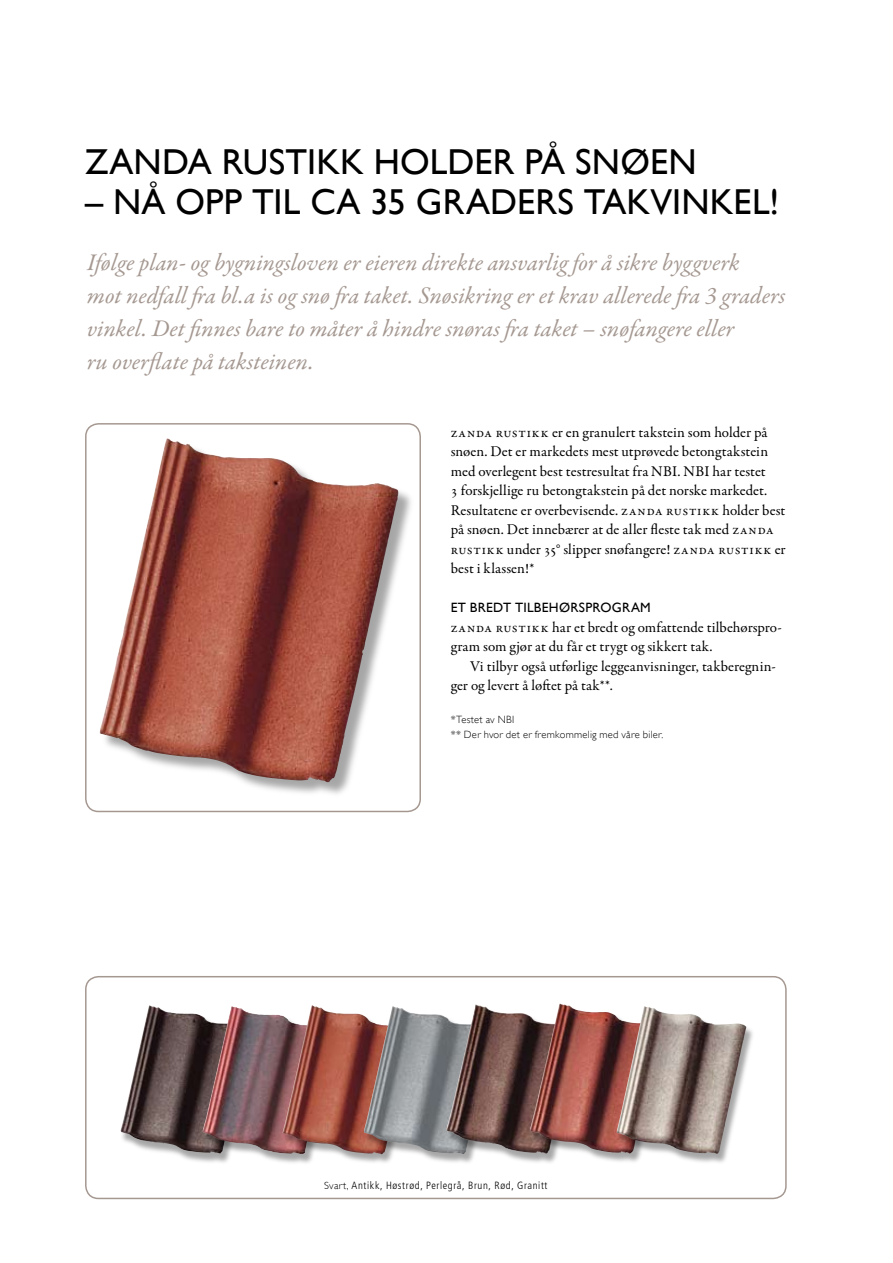
<style>
.page{position:relative;width:893px;height:1263px;background:#fff}
.page>*{position:absolute;margin:0;border:0;box-sizing:border-box;transform-origin:0 0}
.t1{font:36px "Gill Sans WGL";color:#000}
.t2{font:italic 24px/33px "Garamond Premr Pro";color:#a59891}
.t3{font:15px/19.5px "Garamond Premr Pro";color:#000}
.t4{font:13.5px "Gill Sans WGL";letter-spacing:.025em;color:#000}
.t5{font:10.5px/15px "Gill Sans Light WGL";letter-spacing:.025em;color:#000}
.t6{font:300 condensed 10.5px "Frutiger";letter-spacing:.06em;color:#000}
.s1{font-size:13.5px}
.s2{font-family:"Gill Sans Light WGL";font-weight:400;font-stretch:normal}
</style>
<div class="page">
<div style="left:85px;top:976px;width:702px;height:223px;border:2px solid #a59891;border-radius:13px"></div>
<div style="left:85px;top:423px;width:336px;height:389px;border:2px solid #a59891;border-radius:13px"></div>
<div style="left:120px;top:1007px;width:140px;height:158px;background:#000;opacity:.35"></div>
<img style="left:121px;top:1005px;width:81px;height:148px">
<div style="left:202px;top:1008px;width:140px;height:157px;background:#000;opacity:.35"></div>
<img style="left:202px;top:1006px;width:80px;height:148px">
<div style="left:282px;top:1006px;width:140px;height:160px;background:#000;opacity:.35"></div>
<img style="left:283px;top:1005px;width:81px;height:149px">
<div style="left:363px;top:1007px;width:140px;height:159px;background:#000;opacity:.35"></div>
<img style="left:364px;top:1006px;width:82px;height:148px">
<div style="left:446px;top:1006px;width:141px;height:159px;background:#000;opacity:.35"></div>
<img style="left:447px;top:1004px;width:82px;height:150px">
<div style="left:529px;top:1005px;width:142px;height:160px;background:#000;opacity:.35"></div>
<img style="left:530px;top:1003px;width:132px;height:151px">
<div style="left:616px;top:1007px;width:140px;height:158px;background:#000;opacity:.35"></div>
<img style="left:617px;top:1006px;width:129px;height:148px">
<div style="left:100px;top:439px;width:315px;height:359px;background:#000;opacity:.35"></div>
<img style="left:99px;top:438px;width:299px;height:345px">
<h1 class="t1" style="left:85px;top:137px;width:314px">ZAN DA RUSTIKK HOL</h1>
<h1 class="t1" style="left:447px;top:137px;width:153px">DER PÅ SNØEN</h1>
<h1 class="t1" style="left:85px;top:177px;width:113px">– N Å OPP</h1>
<h1 class="t1" style="left:252px;top:177px;width:284px">TIL CA 35 GRADERS</h1>
<h1 class="t1" style="left:584px;top:177px;width:197px">TAKVIN KEL!</h1>
<p class="t2" style="left:87px;top:248px;width:700px">Ifølge plan- og bygningsloven er eieren direkte ansvarlig for å sikre byggverk<br>mot nedfall fra bl.a is og snø fra taket. Snøsikring er et krav allerede fra 3 graders vinkel. Det finnes bare to måter å hindre snøras fra taket – snøfangere eller<br>ru overflate på taksteinen.</p>
<p class="t3" style="left:451px;top:422px;width:336px"><span class="s1">zanda rustikk</span> er en granulert takstein som holder på snøen. Det er markedets mest utprøvede betongtakstein med overlegent best testresultat fra NBI. NBI har testet<br>3 forskjellige ru betongtakstein på det norske markedet.<br>Resultatene er overbevisende. <span class="s1">zanda rustikk</span> holder best på snøen. Det innebærer at de aller fleste tak med <span class="s1">zanda rustikk</span> under 35° slipper snøfangere! <span class="s1">zanda rustikk</span> er best i klassen!*</p>
<p class="t4" style="left:451px;top:598px;width:202px">ET BREDT TILBEHØRSPROGRAM</p>
<p class="t3" style="left:451px;top:617px;width:333px"><span class="s1">zanda rustikk</span> har et bredt og omfattende tilbehørspro&shy;gram som gjør at du får et trygt og sikkert tak.</p>
<p class="t3" style="left:451px;top:656px;width:327px;text-indent:20px">Vi tilbyr også utførlige leggeanvisninger, takberegnin&shy;ger og levert å løftet på tak**.</p>
<p class="t5" style="left:451px;top:712px;width:214px">*Testet av NBI<br>** Der hvor det er fremkommelig med våre biler.</p>
<p class="t6" style="left:324px;top:1179px;width:225px"><span class="s2">Svart,</span> Antikk, Høstrød, Perlegrå, Brun, Rød, Granitt</p>
</div>
